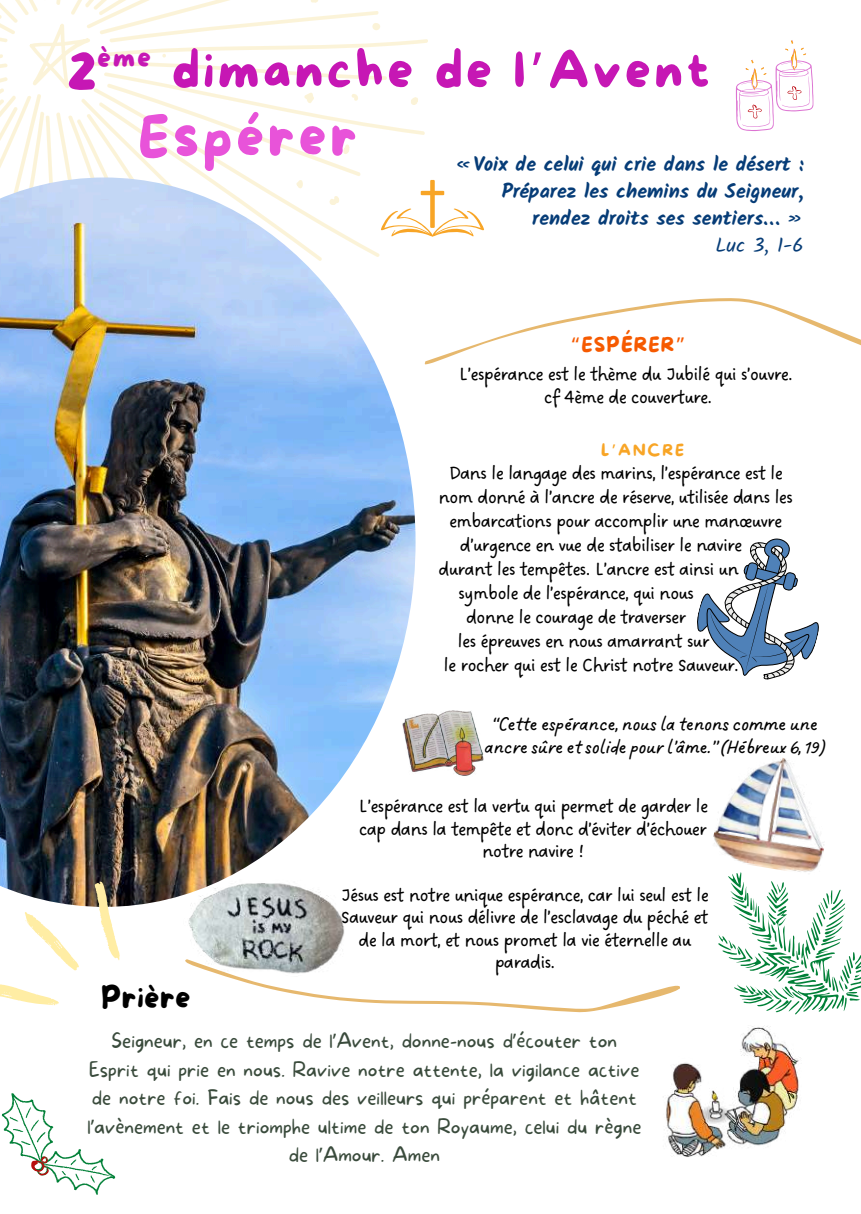
<style>
.page{position:relative;width:861px;height:1214px;background:#fff}
.page>*{position:absolute;margin:0;border:0;box-sizing:border-box;transform-origin:0 0}
.t1{font:55.4px "More Sugar";letter-spacing:.06em;color:#e853d9}
.t2{font:51.4px "More Sugar";letter-spacing:.06em;color:#c617b4}
.t3{font:30.2px "More Sugar";letter-spacing:.01em;color:#000}
.t4{font:27.4px "More Sugar";color:#c617b4}
.t5{font:20px/22.4px "DO Sans Regular";letter-spacing:-.05em;color:#000;text-align:center}
.t6{font:100 20px/28.4px "More Sugar";color:#3a4b3c;text-align:center}
.t7{font:700 20px/27px "Kalam";color:#063c77;text-align:right}
.t8{font:20px/22.4px "DO Sans Slanted";letter-spacing:-.05em;color:#000;text-align:center}
.t9{font:20px "More Sugar";letter-spacing:.055em;color:#f65a00}
.t10{font:20px "Kalam";color:#063c77}
.t11{font:15.8px "More Sugar";letter-spacing:.125em;color:#f8a526}
.s1{font-family:"Noto Sans Gurmukhi"}
.s2{font-family:"Noto Sans";font-weight:400}
</style>
<div class="page">
<img style="left:0;top:443px;width:416px;height:464px">
<img style="left:663px;top:1025px;width:136px;height:132px">
<svg style="left:0;top:984px;width:59px;height:21px"></svg>
<svg style="left:25px;top:912px;width:54px;height:58px"></svg>
<svg style="left:95px;top:881px;width:25px;height:79px"></svg>
<svg style="left:224px;top:976px;width:456px;height:36px"></svg>
<svg style="left:719px;top:876px;width:142px;height:138px"></svg>
<svg style="left:1px;top:1093px;width:115px;height:102px"></svg>
<svg style="left:697px;top:538px;width:122px;height:142px"></svg>
<img style="left:713px;top:758px;width:111px;height:118px">
<svg style="left:0;top:0;width:861px;height:443px"></svg>
<div style="left:430px;top:180px;width:5px;height:48px;background:#f8a526"></div>
<hr style="left:421px;top:191px;width:23px;height:4px;background:#f8a526">
<img style="left:182px;top:878px;width:166px;height:98px">
<img style="left:402px;top:710px;width:81px;height:66px">
<h2 class="t2" style="left:67px;top:43px;width:31px">2</h2>
<h2 class="t2" style="left:172px;top:43px;width:540px">dimanche de l<span class="s1">’</span>Avent</h2>
<h1 class="t1" style="left:138px;top:106px;width:221px">Espérer</h1>
<h3 class="t4" style="left:97px;top:43px;width:55px">ème</h3>
<p class="t7" style="left:457px;top:151px;width:348px">« Voix de celui qui crie dans le désert :<br>Préparez les chemins du Seigneur, rendez droits ses sentiers… »</p>
<p class="t10" style="left:716px;top:234px;width:90px">Luc 3, 1-6</p>
<p class="t9" style="left:570px;top:333px;width:116px"><span class="s1">“</span>ESPÉRER<span class="s1">”</span></p>
<p class="t5" style="left:458px;top:364px;width:336px">L’espérance est le thème du Jubilé qui s’ouvre. cf 4ème de couverture.</p>
<h3 class="t3" style="left:101px;top:981px;width:91px">Prière</h3>
<p class="t11" style="left:601px;top:441px;width:85px">L<span class="s1">’</span>ANCRE</p>
<p class="t5" style="left:449px;top:462px;width:336px">Dans le langage des marins, l’espérance est le</p>
<p class="t5" style="left:439px;top:486px;width:356px">nom donné à l’ancre de réserve, utilisée dans les</p>
<p class="t5" style="left:449px;top:510px;width:335px">embarcations pour accomplir une manœuvre</p>
<p class="t5" style="left:460px;top:534px;width:284px">d’urgence en vue de stabiliser le navire</p>
<p class="t5" style="left:438px;top:558px;width:302px">durant les tempêtes. L’ancre est ainsi un</p>
<p class="t5" style="left:458px;top:582px;width:238px">symbole de l’espérance, qui nous</p>
<p class="t5" style="left:466px;top:606px;width:222px">donne le courage de traverser</p>
<p class="t5" style="left:458px;top:630px;width:254px">les épreuves en nous amarrant sur</p>
<p class="t5" style="left:444px;top:654px;width:297px">le rocher qui est le Christ notre Sauveur.</p>
<p class="t8" style="left:484px;top:714px;width:343px">“Cette espérance, nous la tenons comme une ancre sûre et solide pour l’âme.” (Hébreux 6, 19)</p>
<p class="t5" style="left:358px;top:796px;width:352px">L’espérance est la vertu qui permet de garder le cap dans la tempête et donc d’éviter d’échouer notre navire !</p>
<p class="t5" style="left:341px;top:884px;width:370px">Jésus est notre unique espérance, car lui seul est le Sauveur qui nous délivre de l’esclavage du péché et de la mort, et nous promet la vie éternelle au paradis.</p>
<p class="t6" style="left:87px;top:1027px;width:555px">Seigneur, en ce temps de l<span class="s2">’</span>Avent, donne-nous d<span class="s2">’</span>écouter ton Esprit qui prie en nous. Ravive notre attente, la vigilance active de notre foi. Fais de nous des veilleurs qui préparent et hâtent l<span class="s2">’</span>avènement et le triomphe ultime de ton Royaume, celui du règne de l<span class="s2">’</span>Amour. Amen</p>
</div>
